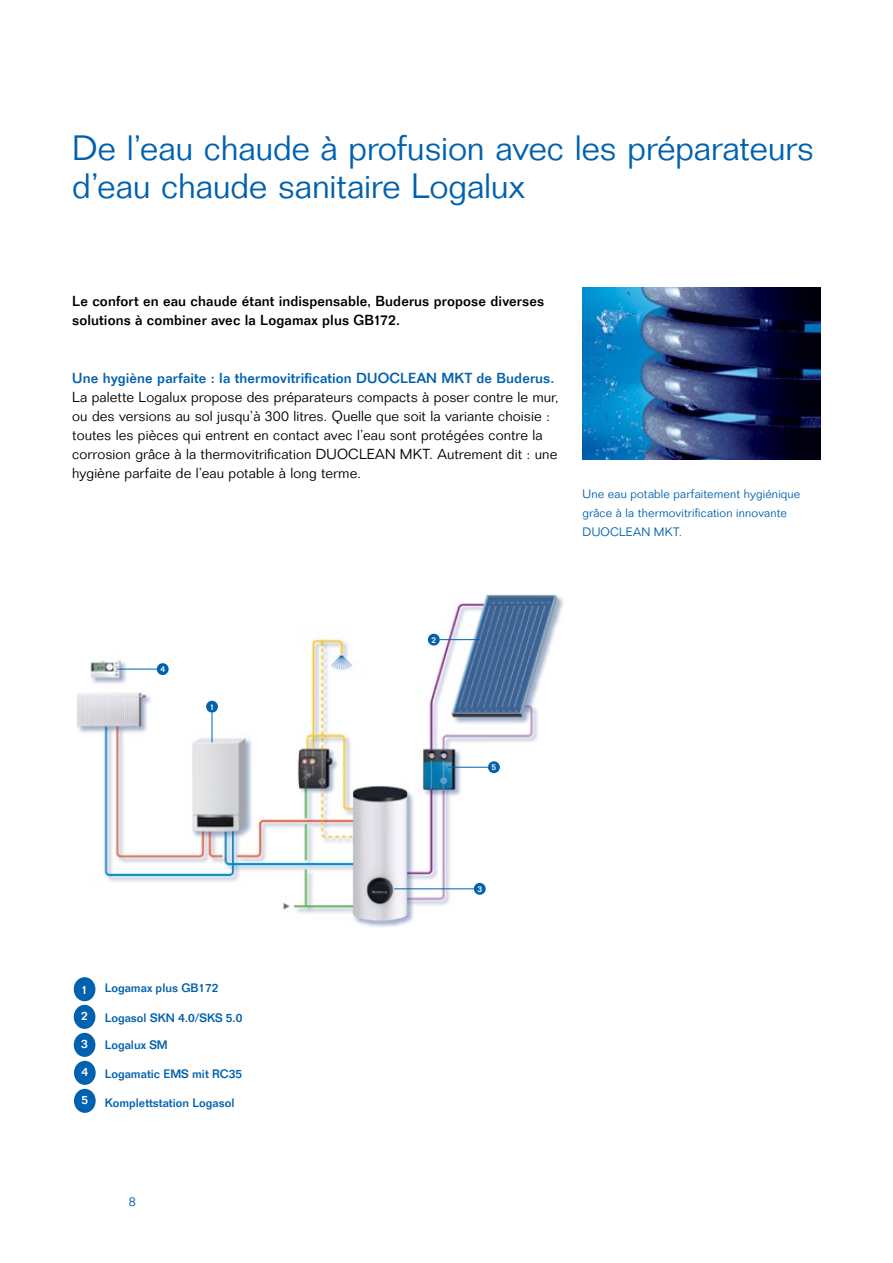
<style>
.page{position:relative;width:893px;height:1263px;background:#fff}
.page>*{position:absolute;margin:0;border:0;box-sizing:border-box;transform-origin:0 0}
.t1{font:300 34.5px/38.2px "Folio";letter-spacing:-.005em;color:#0061af}
.t2{font:300 14.25px/19.2px "Folio";letter-spacing:.005em;color:#000}
.t3{font:500 14.25px/19.2px "Folio";letter-spacing:.005em;color:#000}
.t4{font:500 14.25px "Folio";letter-spacing:.01em;color:#0061af}
.t5{font:300 12.75px "Folio";color:#0061af}
.t6{font:500 12px "Folio";color:#0061af}
.t7{font:300 12px/19.2px "Folio";letter-spacing:.015em;color:#0061af}
.t8{font:500 12px "Folio";color:#fff}
.t9{font:500 8.4px "Folio";color:#fff}
</style>
<div class="page">
<div style="left:74px;top:977px;width:21px;height:24px;background:#0061af;border-radius:50%"></div>
<div style="left:74px;top:1005px;width:21px;height:24px;background:#0061af;border-radius:50%"></div>
<div style="left:74px;top:1033px;width:21px;height:24px;background:#0061af;border-radius:50%"></div>
<div style="left:74px;top:1061px;width:22px;height:24px;background:#0061af;border-radius:50%"></div>
<div style="left:74px;top:1089px;width:22px;height:24px;background:#0061af;border-radius:50%"></div>
<img style="left:583px;top:287px;width:238px;height:172px">
<img style="left:77px;top:594px;width:486px;height:334px">
<div style="left:157px;top:663px;width:12px;height:12px;background:#0061af;border-radius:50%"></div>
<hr style="left:117px;top:669px;width:40px;height:1px;background:#0061af">
<hr style="left:448px;top:767px;width:40px;height:1px;background:#0061af">
<div style="left:488px;top:761px;width:12px;height:12px;background:#0061af;border-radius:50%"></div>
<hr style="left:394px;top:888px;width:80px;height:1px;background:#0061af">
<div style="left:474px;top:883px;width:12px;height:12px;background:#0061af;border-radius:50%"></div>
<div style="left:428px;top:634px;width:12px;height:12px;background:#0061af;border-radius:50%"></div>
<hr style="left:440px;top:639px;width:40px;height:1px;background:#0061af">
<div style="left:206px;top:701px;width:12px;height:11px;background:#0061af;border-radius:50%"></div>
<hr style="left:212px;top:712px;width:1px;height:30px;background:#0061af">
<h1 class="t1" style="left:72px;top:129px;width:743px">De l’eau chaude à profusion avec les préparateurs d’eau chaude sanitaire Logalux</h1>
<p class="t3" style="left:72px;top:291px;width:474px">Le confort en eau chaude étant indispensable, Buderus propose diverses solutions à combiner avec la Logamax plus GB172.</p>
<p class="t4" style="left:72px;top:369px;width:484px">Une hygiène parfaite : la thermovitrification DUOCLEAN MKT de Buderus.</p>
<p class="t2" style="left:72px;top:387px;width:488px">La palette Logalux propose des préparateurs compacts à poser contre le mur, ou des versions au sol jusqu’à 300 litres. Quelle que soit la variante choisie : toutes les pièces qui entrent en contact avec l’eau sont protégées contre la corrosion grâce à la thermovitrification DUOCLEAN MKT. Autrement dit : une hygiène parfaite de l’eau potable à long terme.</p>
<p class="t7" style="left:583px;top:484px;width:219px">Une eau potable parfaitement hygiénique grâce à la thermovitrification innovante<br>DUOCLEAN MKT.</p>
<p class="t9" style="left:160px;top:664px;width:6px">4</p>
<p class="t9" style="left:210px;top:702px;width:6px">1</p>
<p class="t9" style="left:431px;top:635px;width:6px">2</p>
<p class="t9" style="left:492px;top:762px;width:6px">5</p>
<p class="t8" style="left:81px;top:982px;width:8px">1</p>
<p class="t8" style="left:81px;top:1009px;width:8px">2</p>
<p class="t8" style="left:81px;top:1037px;width:8px">3</p>
<p class="t8" style="left:81px;top:1065px;width:8px">4</p>
<p class="t8" style="left:81px;top:1093px;width:8px">5</p>
<p class="t6" style="left:105px;top:981px;width:115px">Logamax plus GB172</p>
<p class="t6" style="left:105px;top:1010px;width:139px">Logasol SKN 4.0/SKS 5.0</p>
<p class="t6" style="left:105px;top:1038px;width:65px">Logalux SM</p>
<p class="t6" style="left:105px;top:1067px;width:139px">Logamatic EMS mit RC35</p>
<p class="t6" style="left:105px;top:1095px;width:131px">Komplettstation Logasol</p>
<p class="t5" style="left:129px;top:1193px;width:9px">8</p>
<p class="t9" style="left:477px;top:884px;width:6px">3</p>
</div>
